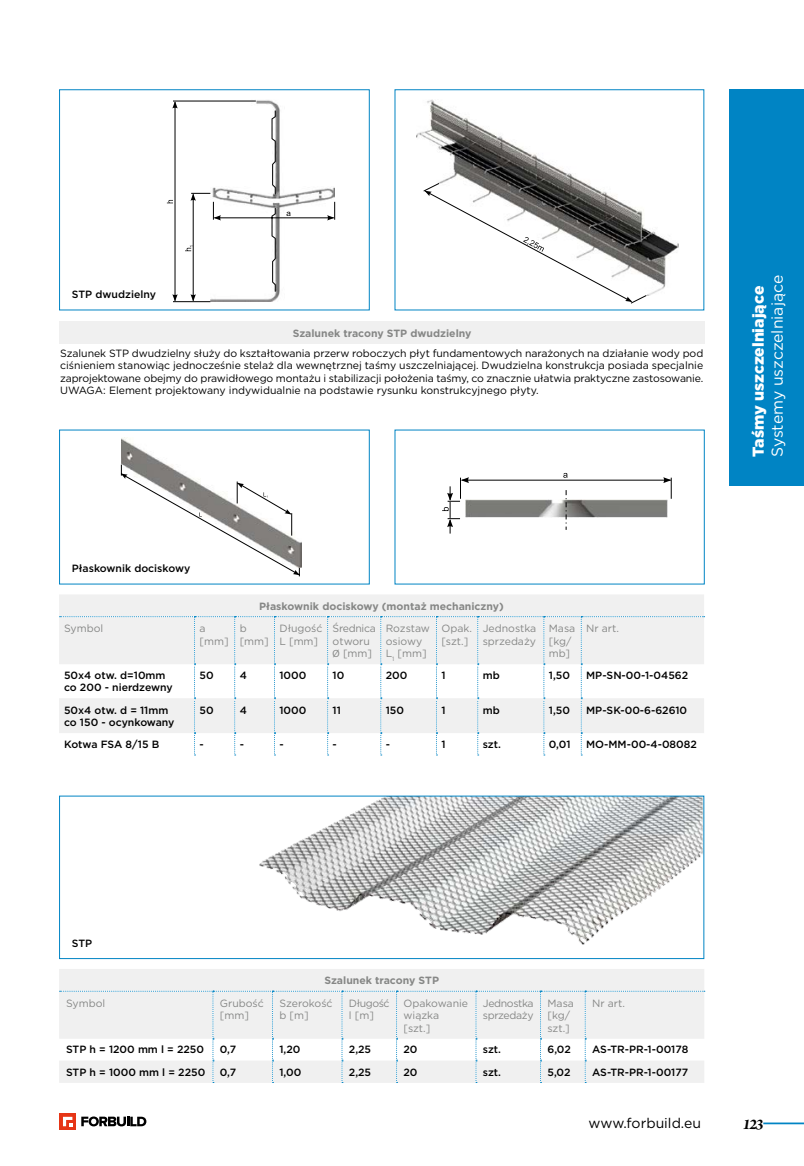
<style>
.page{position:relative;width:804px;height:1166px;background:#fff}
.page>*{position:absolute;margin:0;border:0;box-sizing:border-box;transform-origin:0 0}
.t1{font:15.75px "Gotham";letter-spacing:-.005em;color:#fff}
.t2{font:900 15.75px "Gotham";color:#fff}
.t3{font:italic 700 15.75px "Arno Pro";color:#000}
.t4{font:14px "Gotham";color:#000}
.t5{font:10.5px/12.2px "Gotham";color:#000;text-align:justify}
.t6{font:500 10.5px/12.6px "Gotham";color:#000}
.t7{font:10.5px/12.6px "Gotham";color:#868786}
.t8{font:700 10.5px "Gotham";color:#868786}
.t9{font:10.5px/12.6px "Gotham";letter-spacing:-.025em;color:#868786}
.t10{font:10.5px/12.6px "Gotham";letter-spacing:-.035em;color:#868786}
.t11{font:10.5px/12.6px "Gotham";letter-spacing:-.04em;color:#868786}
.s1{font-family:"Myriad Pro"}
</style>
<div class="page">
<hr style="left:763px;top:1122px;width:41px;height:2px;background:#0084c4">
<svg style="left:60px;top:1113px;width:16px;height:16px"></svg>
<svg style="left:63px;top:1117px;width:9px;height:9px"></svg>
<svg style="left:81px;top:1116px;width:65px;height:10px"></svg>
<div style="left:729px;top:89px;width:75px;height:397px;background:#0084c4"></div>
<img style="left:121px;top:438px;width:181px;height:129px">
<svg style="left:121px;top:464px;width:179px;height:113px"></svg>
<div style="left:59px;top:430px;width:311px;height:154px;border:1px solid #0084c4"></div>
<img style="left:416px;top:99px;width:262px;height:197px">
<svg style="left:423px;top:183px;width:224px;height:121px"></svg>
<svg style="left:167px;top:101px;width:168px;height:201px"></svg>
<div style="left:59px;top:89px;width:311px;height:221px;border:1px solid #0084c4"></div>
<img style="left:469px;top:499px;width:199px;height:18px">
<svg style="left:565px;top:490px;width:1px;height:40px"></svg>
<hr style="left:462px;top:480px;width:208px;height:1px;background:#000">
<svg style="left:442px;top:477px;width:27px;height:56px"></svg>
<svg style="left:663px;top:477px;width:9px;height:22px"></svg>
<svg style="left:563px;top:473px;width:4px;height:5px"></svg>
<img style="left:259px;top:797px;width:443px;height:148px">
<div style="left:59px;top:795px;width:645px;height:164px;border:1px solid #0084c4"></div>
<div style="left:59px;top:595px;width:645px;height:138px;background:#f0f0f0"></div>
<svg style="left:60px;top:616px;width:644px;height:139px"></svg>
<div style="left:59px;top:969px;width:645px;height:114px;background:#f0f0f0"></div>
<svg style="left:60px;top:991px;width:645px;height:92px"></svg>
<div style="left:60px;top:322px;width:644px;height:22px;background:#f0f0f0"></div>
<p class="t6" style="left:72px;top:288px;width:85px">STP dwudzielny</p>
<p class="t8" style="left:293px;top:326px;width:180px">Szalunek tracony STP dwudzielny</p>
<p class="t5" style="left:60px;top:347px;width:645px">Szalunek STP dwudzielny służy do kształtowania przerw roboczych płyt fundamentowych narażonych na działanie wody pod ciśnieniem stanowiąc jednocześnie stelaż dla wewnętrznej taśmy uszczelniającej. Dwudzielna konstrukcja posiada specjalnie zaprojektowane obejmy do prawidłowego montażu i stabilizacji położenia taśmy, co znacznie ułatwia praktyczne zastosowanie.<br>UWAGA: Element projektowany indywidualnie na podstawie rysunku konstrukcyjnego płyty.</p>
<p class="t6" style="left:72px;top:562px;width:120px">Płaskownik dociskowy</p>
<p class="t8" style="left:259px;top:599px;width:246px">Płaskownik dociskowy (montaż mechaniczny)</p>
<p class="t7" style="left:64px;top:622px;width:41px">Symbol</p>
<p class="t7" style="left:199px;top:622px;width:31px">a [mm]</p>
<p class="t7" style="left:240px;top:622px;width:31px">b [mm]</p>
<p class="t7" style="left:279px;top:622px;width:45px">Długość<br>L [mm]</p>
<p class="t9" style="left:332px;top:622px;width:45px">Średnica otworu<br><span class="s1">Ø</span> [mm]</p>
<p class="t7" style="left:386px;top:622px;width:46px">Rozstaw osiowy<br>L<sub>1</sub> [mm]</p>
<p class="t7" style="left:441px;top:622px;width:32px">Opak. [szt.]</p>
<p class="t7" style="left:483px;top:622px;width:55px">Jednostka sprzedaży</p>
<p class="t7" style="left:549px;top:622px;width:28px">Masa [kg/ mb]</p>
<p class="t7" style="left:586px;top:622px;width:34px">Nr art.</p>
<p class="t6" style="left:64px;top:668px;width:110px">50x4 otw. d=10mm co 200 - nierdzewny</p>
<p class="t6" style="left:199px;top:668px;width:16px">50</p>
<p class="t6" style="left:240px;top:668px;width:9px">4</p>
<p class="t6" style="left:279px;top:668px;width:28px">1000</p>
<p class="t6" style="left:332px;top:668px;width:13px">10</p>
<p class="t6" style="left:386px;top:668px;width:23px">200</p>
<p class="t6" style="left:441px;top:668px;width:6px">1</p>
<p class="t6" style="left:483px;top:668px;width:19px">mb</p>
<p class="t6" style="left:549px;top:668px;width:23px">1,50</p>
<p class="t6" style="left:586px;top:668px;width:103px">MP-SN-00-1-04562</p>
<p class="t6" style="left:64px;top:703px;width:112px">50x4 otw. d = 11mm co 150 - ocynkowany</p>
<p class="t6" style="left:199px;top:703px;width:16px">50</p>
<p class="t6" style="left:240px;top:703px;width:9px">4</p>
<p class="t6" style="left:279px;top:703px;width:28px">1000</p>
<p class="t6" style="left:332px;top:703px;width:10px">11</p>
<p class="t6" style="left:386px;top:703px;width:20px">150</p>
<p class="t6" style="left:441px;top:703px;width:6px">1</p>
<p class="t6" style="left:483px;top:703px;width:19px">mb</p>
<p class="t6" style="left:549px;top:703px;width:23px">1,50</p>
<p class="t6" style="left:586px;top:703px;width:103px">MP-SK-00-6-62610</p>
<p class="t6" style="left:64px;top:738px;width:97px">Kotwa FSA 8/15 B</p>
<p class="t6" style="left:199px;top:738px;width:6px">-</p>
<p class="t6" style="left:240px;top:738px;width:6px">-</p>
<p class="t6" style="left:279px;top:738px;width:6px">-</p>
<p class="t6" style="left:332px;top:738px;width:6px">-</p>
<p class="t6" style="left:386px;top:738px;width:6px">-</p>
<p class="t6" style="left:441px;top:738px;width:6px">1</p>
<p class="t6" style="left:483px;top:738px;width:20px">szt.</p>
<p class="t6" style="left:549px;top:738px;width:23px">0,01</p>
<p class="t6" style="left:586px;top:738px;width:112px">MO-MM-00-4-08082</p>
<h1 class="t2" style="left:747px;top:457px;width:173px;rotate:-90deg">Taśmy uszczelniające</h1>
<h1 class="t1" style="left:767px;top:457px;width:183px;rotate:-90deg">Systemy uszczelniające</h1>
<p class="t6" style="left:72px;top:936px;width:22px">STP</p>
<p class="t8" style="left:324px;top:973px;width:116px">Szalunek tracony STP</p>
<p class="t7" style="left:66px;top:996px;width:41px">Symbol</p>
<p class="t7" style="left:220px;top:996px;width:45px">Grubość [mm]</p>
<p class="t7" style="left:279px;top:996px;width:55px">Szerokość b [m]</p>
<p class="t11" style="left:349px;top:996px;width:42px">Długość l [m]</p>
<p class="t7" style="left:403px;top:996px;width:66px">Opakowanie wiązka [szt.]</p>
<p class="t10" style="left:483px;top:996px;width:52px">Jednostka sprzedaży</p>
<p class="t7" style="left:547px;top:996px;width:28px">Masa [kg/ szt.]</p>
<p class="t7" style="left:592px;top:996px;width:34px">Nr art.</p>
<p class="t6" style="left:66px;top:1043px;width:139px">STP h = 1200 mm l = 2250</p>
<p class="t6" style="left:220px;top:1043px;width:18px">0,7</p>
<p class="t6" style="left:279px;top:1043px;width:23px">1,20</p>
<p class="t6" style="left:349px;top:1043px;width:24px">2,25</p>
<p class="t6" style="left:403px;top:1043px;width:16px">20</p>
<p class="t6" style="left:483px;top:1043px;width:20px">szt.</p>
<p class="t6" style="left:547px;top:1043px;width:25px">6,02</p>
<p class="t6" style="left:592px;top:1043px;width:98px">AS-TR-PR-1-00178</p>
<p class="t6" style="left:66px;top:1066px;width:141px">STP h = 1000 mm l = 2250</p>
<p class="t6" style="left:220px;top:1066px;width:18px">0,7</p>
<p class="t6" style="left:279px;top:1066px;width:23px">1,00</p>
<p class="t6" style="left:349px;top:1066px;width:24px">2,25</p>
<p class="t6" style="left:403px;top:1066px;width:16px">20</p>
<p class="t6" style="left:483px;top:1066px;width:20px">szt.</p>
<p class="t6" style="left:547px;top:1066px;width:25px">5,02</p>
<p class="t6" style="left:592px;top:1066px;width:98px">AS-TR-PR-1-00177</p>
<h2 class="t4" style="left:588px;top:1114px;width:114px">www.forbuild.eu</h2>
<h1 class="t3" style="left:742px;top:1114px;width:22px">123</h1>
</div>
